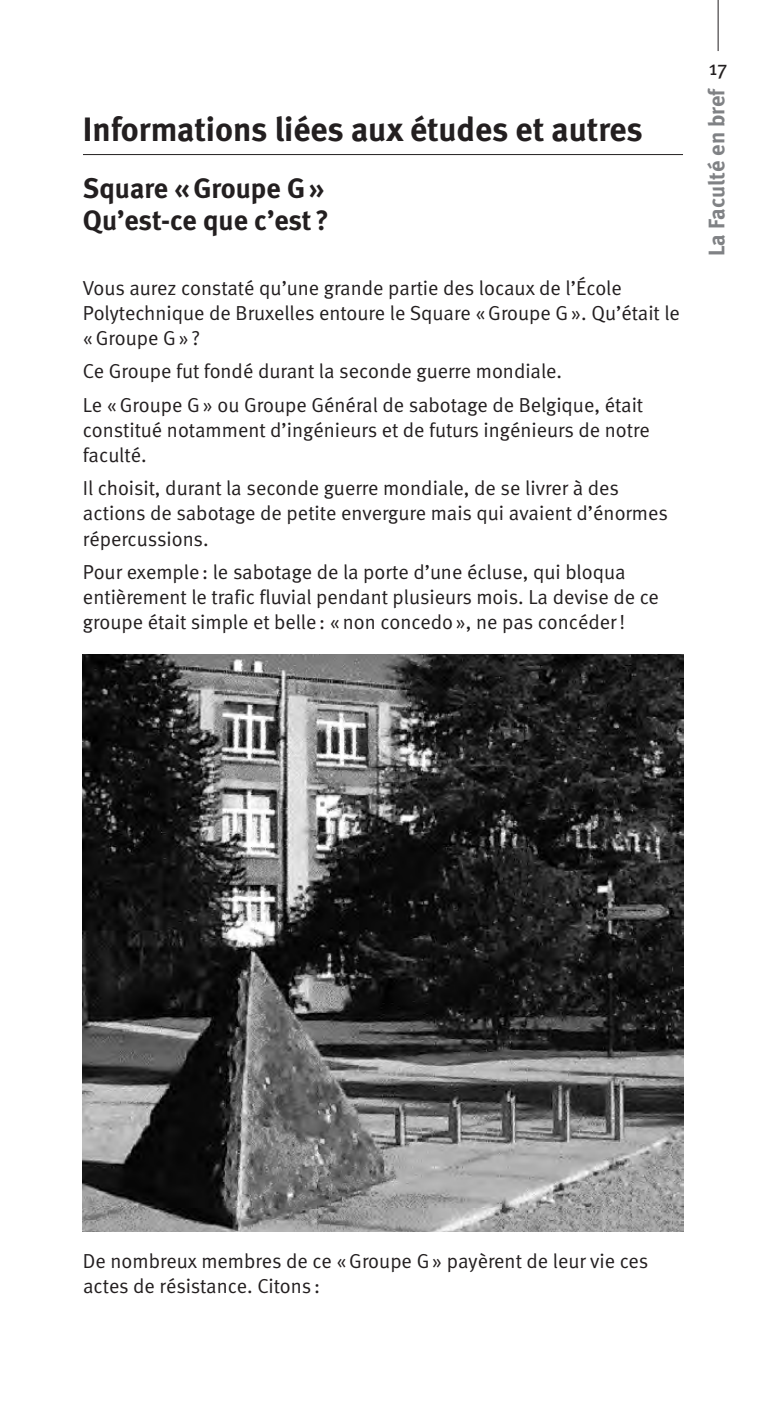
<style>
.page{position:relative;width:766px;height:1404px;background:#fff}
.page>*{position:absolute;margin:0;border:0;box-sizing:border-box;transform-origin:0 0}
.t1{font:33.75px "Meta Bold LF";color:#231f20}
.t2{font:28.12px/31.5px "Meta Bold LF";color:#231f20}
.t3{font:22.5px "Meta Bold LF";color:#808285}
.t4{font:20.25px/25.2px "Meta Normal LF";color:#231f20}
.t5{font:20.25px "Meta";color:#231f20}
</style>
<div class="page">
<hr style="left:83px;top:154px;width:599px;height:1px;background:#231f20">
<hr style="left:717px;top:0;width:1px;height:51px;background:#231f20">
<img style="left:83px;top:654px;width:599px;height:577px">
<h1 class="t1" style="left:83px;top:117px;width:561px">Informations liées aux études et autres</h1>
<h2 class="t2" style="left:83px;top:175px;width:247px">Square « Groupe G »<br>Qu’est-ce que c’est ?</h2>
<p class="t4" style="left:83px;top:277px;width:598px">Vous aurez constaté qu’une grande partie des locaux de l’École<br>Polytechnique de Bruxelles entoure le Square « Groupe G ». Qu’était le « Groupe G»?</p>
<p class="t4" style="left:83px;top:356px;width:561px;line-height:33.1px">Ce Groupe fut fondé durant la seconde guerre mondiale.<br>Le « Groupe G » ou Groupe Général de sabotage de Belgique, était</p>
<p class="t4" style="left:83px;top:418px;width:568px">constitué notamment d’ingénieurs et de futurs ingénieurs de notre faculté.</p>
<p class="t4" style="left:83px;top:477px;width:586px">Il choisit, durant la seconde guerre mondiale, de se livrer à des actions de sabotage de petite envergure mais qui avaient d’énormes répercussions.</p>
<p class="t4" style="left:83px;top:560px;width:577px">Pour exemple : le sabotage de la porte d’une écluse, qui bloqua entièrement le trafic fluvial pendant plusieurs mois. La devise de ce groupe était simple et belle : « non concedo », ne pas concéder !</p>
<p class="t5" style="left:708px;top:61px;width:20px">17</p>
<p class="t3" style="left:708px;top:256px;width:169px;rotate:-90deg">La Faculté en bref</p>
<p class="t4" style="left:83px;top:1249px;width:566px">De nombreux membres de ce « Groupe G » payèrent de leur vie ces actes de résistance. Citons :</p>
</div>
